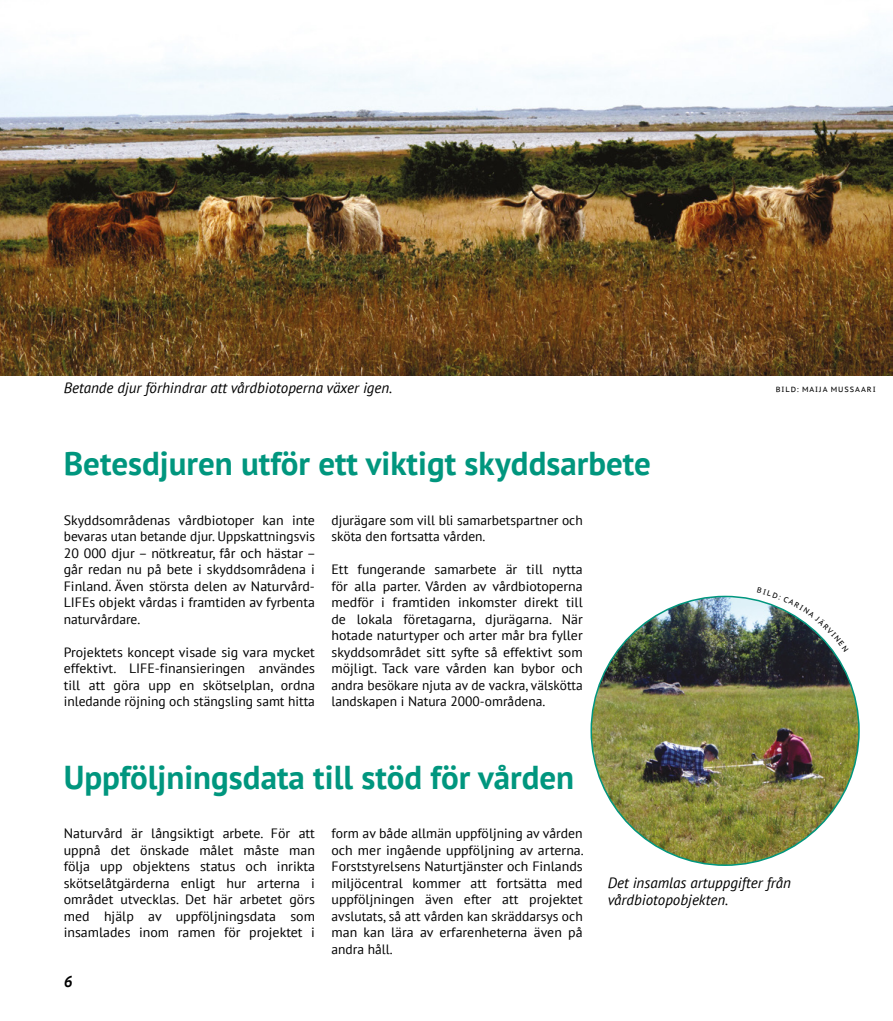
<style>
.page{position:relative;width:893px;height:1021px;background:#fff}
.page>*{position:absolute;margin:0;border:0;box-sizing:border-box;transform-origin:0 0}
.t1{font:700 33px "PT Sans";color:#00967e}
.t2{font:italic 700 15.75px "PT Sans";color:#000}
.t3{font:italic 15px/16.5px "PT Sans";color:#000}
.t4{font:13.5px/16.5px "PT Sans";color:#000;text-align:justify}
.t5{font:7.5px "PT Sans Caption";letter-spacing:.13em;color:#000}
</style>
<div class="page">
<img style="left:0;top:45px;width:893px;height:331px">
<img style="left:593px;top:598px;width:266px;height:267px">
<svg style="left:757px;top:598px;width:91px;height:54px"></svg>
<p class="t3" style="left:64px;top:379px;width:330px">Betande djur förhindrar att vårdbiotoperna växer igen.</p>
<p class="t5" style="left:776px;top:385px;width:101px">BILD: MAIJA MUSSAARI</p>
<h1 class="t1" style="left:64px;top:441px;width:589px">Betesdjuren utför ett viktigt skyddsarbete</h1>
<p class="t4" style="left:64px;top:511px;width:254px">Skyddsområdenas vårdbiotoper kan inte bevaras utan betande djur. Uppskattningsvis 20 000 djur – nötkreatur, får och hästar – går redan nu på bete i skyddsområdena i Finland. Även största delen av Naturvård-LIFEs objekt vårdas i framtiden av fyrbenta naturvårdare.</p>
<p class="t4" style="left:64px;top:643px;width:253px">Projektets koncept visade sig vara mycket effektivt. LIFE-finansieringen användes till att göra upp en skötselplan, ordna inledande röjning och stängsling samt hitta</p>
<p class="t4" style="left:331px;top:511px;width:253px">djurägare som vill bli samarbetspartner och sköta den fortsatta vården.</p>
<p class="t4" style="left:331px;top:560px;width:253px">Ett fungerande samarbete är till nytta för alla parter. Vården av vårdbiotoperna medför i framtiden inkomster direkt till de lokala företagarna, djurägarna. När hotade naturtyper och arter mår bra fyller skyddsområdet sitt syfte så effektivt som möjligt. Tack vare vården kan bybor och andra besökare njuta av de vackra, välskötta landskapen i Natura 2000-områdena.</p>
<h1 class="t1" style="left:64px;top:755px;width:512px">Uppföljningsdata till stöd för vården</h1>
<p class="t4" style="left:64px;top:824px;width:253px">Naturvård är långsiktigt arbete. För att uppnå det önskade målet måste man följa upp objektens status och inrikta skötselåtgärderna enligt hur arterna i området utvecklas. Det här arbetet görs med hjälp av uppföljningsdata som insamlades inom ramen för projektet i</p>
<p class="t4" style="left:331px;top:824px;width:254px">form av både allmän uppföljning av vården och mer ingående uppföljning av arterna.<br>Forststyrelsens Naturtjänster och Finlands miljöcentral kommer att fortsätta med uppföljningen även efter att projektet avslutats, så att vården kan skräddarsys och man kan lära av erfarenheterna även på andra håll.</p>
<p class="t2" style="left:64px;top:970px;width:10px">6</p>
<p class="t3" style="left:608px;top:874px;width:185px">Det insamlas artuppgifter från vårdbiotopobjekten.</p>
</div>
